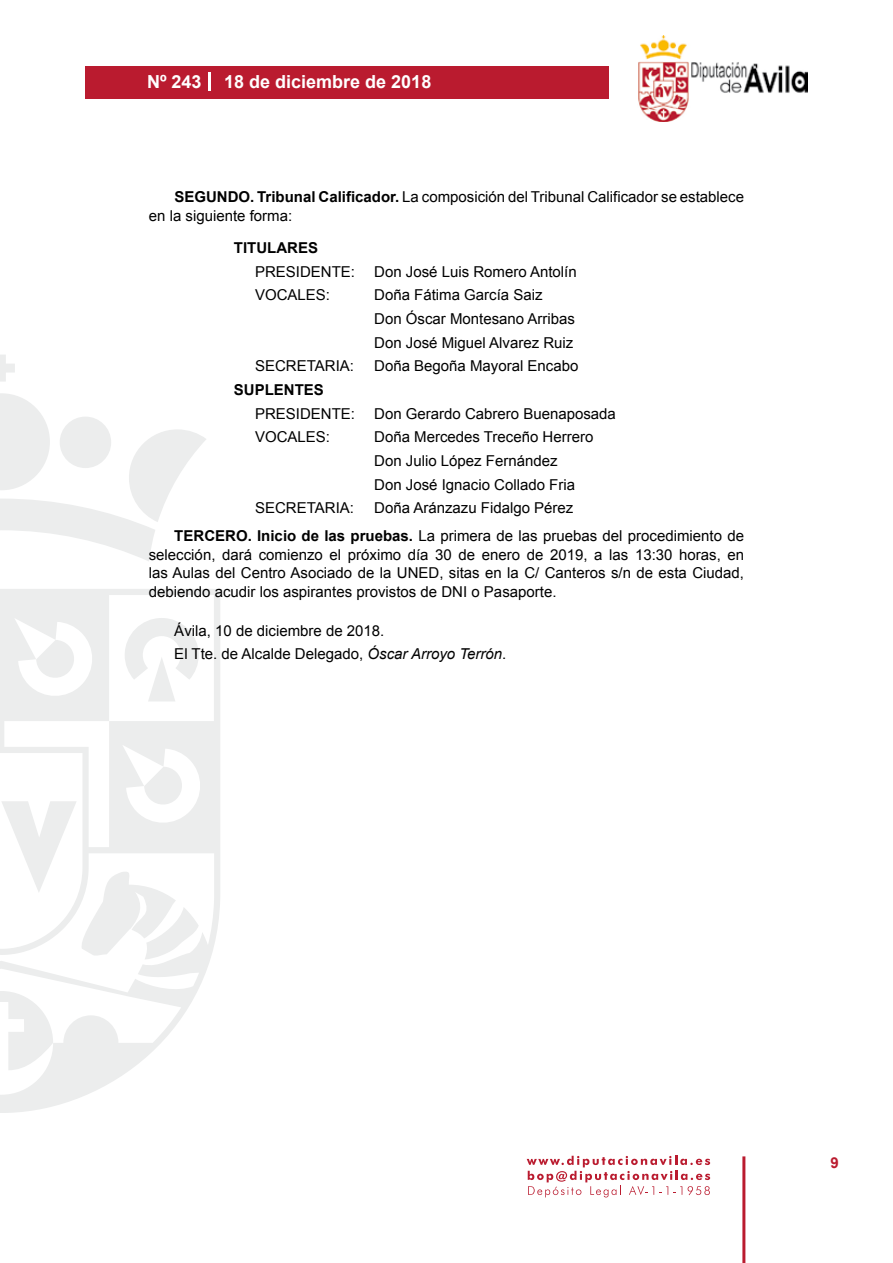
<style>
.page{position:relative;width:893px;height:1263px;background:#fff}
.page>*{position:absolute;margin:0;border:0;box-sizing:border-box;transform-origin:0 0}
.t1{font:700 18px "Arial";color:#fff}
.t2{font:15px/23.7px "Arial";color:#000}
.t3{font:700 15px "Arial";color:#000}
.t4{font:700 15px "Arial";color:#ba1b2f}
.s1{font-weight:700}
.s2{font-style:italic}
</style>
<div class="page">
<svg style="left:527px;top:1156px;width:183px;height:41px"></svg>
<div style="left:85px;top:66px;width:523px;height:33px;background:#ba1b2f"></div>
<img style="left:638px;top:36px;width:170px;height:86px">
<hr style="left:742px;top:1156px;width:3px;height:107px;background:#ba1b2f">
<svg style="left:208px;top:72px;width:2px;height:18px"></svg>
<svg style="left:0;top:355px;width:15px;height:27px"></svg>
<svg style="left:0;top:393px;width:206px;height:168px"></svg>
<svg style="left:0;top:589px;width:220px;height:524px"></svg>
<svg style="left:36px;top:640px;width:40px;height:40px"></svg>
<svg style="left:125px;top:618px;width:74px;height:83px"></svg>
<svg style="left:0;top:991px;width:53px;height:79px"></svg>
<svg style="left:1px;top:767px;width:198px;height:192px"></svg>
<p class="t1" style="left:147px;top:69px;width:56px">Nº 243</p>
<p class="t1" style="left:224px;top:69px;width:209px">18 de diciembre de 2018</p>
<p class="t2" style="left:149px;top:188px;width:597px;line-height:18.8px;text-indent:26px"><span class="s1">SEGUNDO. Tribunal Calificador.</span> La composición del Tribunal Calificador se establece en la siguiente forma:</p>
<p class="t3" style="left:234px;top:238px;width:86px">TITULARES</p>
<p class="t2" style="left:255px;top:260px;width:102px">PRESIDENTE:</p>
<p class="t2" style="left:374px;top:260px;width:204px">Don José Luis Romero Antolín</p>
<p class="t2" style="left:255px;top:283px;width:77px">VOCALES:</p>
<p class="t2" style="left:374px;top:283px;width:202px">Doña Fátima García Saiz<br>Don Óscar Montesano Arribas<br>Don José Miguel Alvarez Ruiz</p>
<p class="t2" style="left:255px;top:354px;width:100px">SECRETARIA:</p>
<p class="t2" style="left:374px;top:354px;width:206px">Doña Begoña Mayoral Encabo</p>
<p class="t3" style="left:234px;top:380px;width:92px">SUPLENTES</p>
<p class="t2" style="left:255px;top:402px;width:102px">PRESIDENTE:</p>
<p class="t2" style="left:374px;top:402px;width:243px">Don Gerardo Cabrero Buenaposada</p>
<p class="t2" style="left:255px;top:425px;width:77px">VOCALES:</p>
<p class="t2" style="left:374px;top:425px;width:221px">Doña Mercedes Treceño Herrero<br>Don Julio López Fernández<br>Don José Ignacio Collado Fria</p>
<p class="t2" style="left:255px;top:496px;width:100px">SECRETARIA:</p>
<p class="t2" style="left:174px;top:494px;width:571px;line-height:27.6px;text-indent:200px">Doña Aránzazu Fidalgo Pérez<br><span class="s1">TERCERO. Inicio de las pruebas.</span> La primera de las pruebas del procedimiento de</p>
<p class="t2" style="left:149px;top:545px;width:597px;line-height:18.8px;text-align:justify">selección, dará comienzo el próximo día 30 de enero de 2019, a las 13:30 horas, en las Aulas del Centro Asociado de la UNED, sitas en la C/ Canteros s/n de esta Ciudad, debiendo acudir los aspirantes provistos de DNI o Pasaporte.</p>
<p class="t2" style="left:174px;top:620px;width:334px;line-height:22.2px">Ávila, 10 de diciembre de 2018.<br>El Tte. de Alcalde Delegado, <span class="s2">Óscar Arroyo Terrón</span>.</p>
<p class="t4" style="left:831px;top:1153px;width:10px">9</p>
</div>
